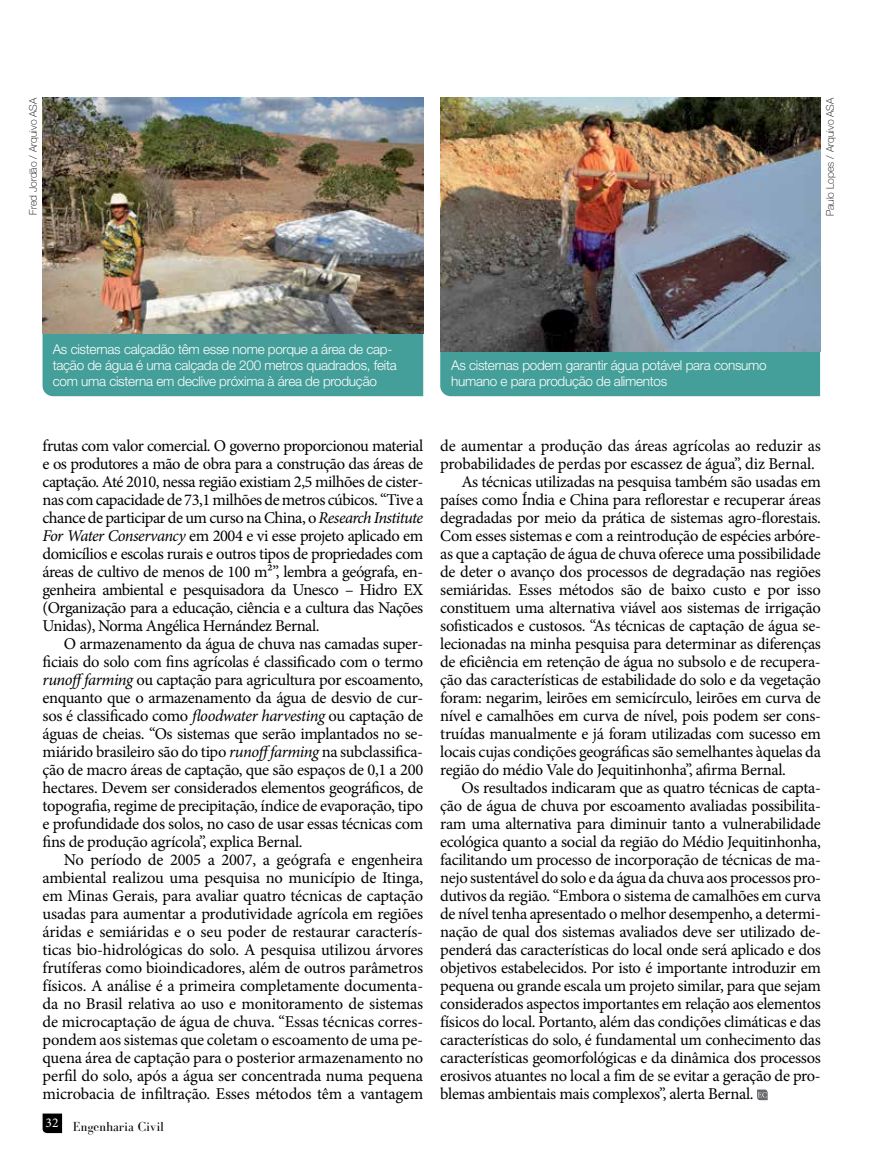
<style>
.page{position:relative;width:872px;height:1170px;background:#fff}
.page>*{position:absolute;margin:0;border:0;box-sizing:border-box;transform-origin:0 0}
.t1{font:16.5px/18px "Minion Pro";letter-spacing:-.02em;color:#000;text-align:justify}
.t2{font:300 13.5px/16.2px "Helvetica Neue";letter-spacing:-.02em;color:#fff}
.t3{font:13.5px "Bodoni FLF";color:#000}
.t4{font:100 10.5px "Helvetica Neue";color:#000}
.s1{font-style:italic}
</style>
<div class="page">
<svg style="left:43px;top:1113px;width:19px;height:19px"></svg>
<div style="left:43px;top:334px;width:380px;height:62px;background:#449e99"></div>
<div style="left:440px;top:306px;width:380px;height:90px;background:#449e99"></div>
<img style="left:43px;top:98px;width:380px;height:236px">
<img style="left:441px;top:98px;width:380px;height:253px">
<svg style="left:757px;top:1089px;width:10px;height:11px"></svg>
<p class="t4" style="left:27px;top:214px;width:118px;rotate:-90deg">Fred Jordão / Arquivo ASA</p>
<p class="t4" style="left:824px;top:216px;width:120px;rotate:-90deg">Paulo Lopes / Arquivo ASA</p>
<p class="t2" style="left:53px;top:340px;width:346px">As cisternas calçadão têm esse nome porque a área de cap&shy;tação de água é uma calçada de 200 metros quadrados, feita com uma cisterna em declive próxima à área de produção</p>
<p class="t2" style="left:451px;top:356px;width:317px">As cisternas podem garantir água potável para consumo humano e para produção de alimentos</p>
<p class="t1" style="left:43px;top:436px;width:382px">frutas com valor comercial. O governo proporcionou material e os produtores a mão de obra para a construção das áreas de captação. Até 2010, nessa região existiam 2,5 milhões de cister&shy;nas com capacidade de 73,1 milhões de metros cúbicos. “Tive a chance de participar de um curso na China, o <span class="s1">Research Institute For Water Conservancy</span> em 2004 e vi esse projeto aplicado em domicílios e escolas rurais e outros tipos de propriedades com áreas de cultivo de menos de 100 m²”, lembra a geógrafa, en&shy;genheira ambiental e pesquisadora da Unesco – Hidro EX (Organização para a educação, ciência e a cultura das Nações Unidas), Norma Angélica Hernández Bernal.</p>
<p class="t1" style="left:43px;top:634px;width:382px;text-indent:21px">O armazenamento da água de chuva nas camadas super&shy;ficiais do solo com fins agrícolas é classificado com o termo <span class="s1">runofffarming</span> ou captação para agricultura por escoamento, enquanto que o armazenamento da água de desvio de cur&shy;sos é classificado como <span class="s1">floodwater harvesting</span> ou captação de águas de cheias. “Os sistemas que serão implantados no se&shy;miárido brasileiro são do tipo <span class="s1">runofffarming</span> na subclassifica&shy;ção de macro áreas de captação, que são espaços de 0,1 a 200 hectares. Devem ser considerados elementos geográficos, de topografia, regime de precipitação, índice de evaporação, tipo e profundidade dos solos, no caso de usar essas técnicas com fins de produção agrícola”, explica Bernal.</p>
<p class="t1" style="left:43px;top:850px;width:382px;text-indent:21px">No período de 2005 a 2007, a geógrafa e engenheira ambiental realizou uma pesquisa no município de Itinga, em Minas Gerais, para avaliar quatro técnicas de captação usadas para aumentar a produtividade agrícola em regiões áridas e semiáridas e o seu poder de restaurar caracterís&shy;ticas bio-hidrológicas do solo. A pesquisa utilizou árvores frutíferas como bioindicadores, além de outros parâmetros físicos. A análise é a primeira completamente documenta&shy;da no Brasil relativa ao uso e monitoramento de sistemas de microcaptação de água de chuva. “Essas técnicas corres&shy;pondem aos sistemas que coletam o escoamento de uma pe&shy;quena área de captação para o posterior armazenamento no perfil do solo, após a água ser concentrada numa pequena microbacia de infiltração. Esses métodos têm a vantagem</p>
<p class="t3" style="left:46px;top:1119px;width:120px"><sup>32</sup> Engenharia Civil</p>
<p class="t1" style="left:440px;top:436px;width:382px">de aumentar a produção das áreas agrícolas ao reduzir as</p>
<p class="t1" style="left:440px;top:454px;width:376px">probabilidades de perdas por escassez de água”, diz Bernal.</p>
<p class="t1" style="left:461px;top:472px;width:361px">As técnicas utilizadas na pesquisa também são usadas em</p>
<p class="t1" style="left:440px;top:490px;width:382px">países como Índia e China para reflorestar e recuperar áreas</p>
<p class="t1" style="left:440px;top:508px;width:382px">degradadas por meio da prática de sistemas agro-florestais.</p>
<p class="t1" style="left:440px;top:526px;width:382px">Com esses sistemas e com a reintrodução de espécies arbóre-</p>
<p class="t1" style="left:440px;top:544px;width:382px">as que a captação de água de chuva oferece uma possibilidade</p>
<p class="t1" style="left:440px;top:562px;width:382px">de deter o avanço dos processos de degradação nas regiões</p>
<p class="t1" style="left:440px;top:580px;width:382px">semiáridas. Esses métodos são de baixo custo e por isso</p>
<p class="t1" style="left:440px;top:598px;width:382px">constituem uma alternativa viável aos sistemas de irrigação</p>
<p class="t1" style="left:440px;top:616px;width:382px">sofisticados e custosos. “As técnicas de captação de água se-</p>
<p class="t1" style="left:440px;top:634px;width:382px">lecionadas na minha pesquisa para determinar as diferenças</p>
<p class="t1" style="left:440px;top:652px;width:382px">de eficiência em retenção de água no subsolo e de recupera-</p>
<p class="t1" style="left:440px;top:670px;width:382px">ção das características de estabilidade do solo e da vegetação</p>
<p class="t1" style="left:440px;top:688px;width:382px">foram: negarim, leirões em semicírculo, leirões em curva de</p>
<p class="t1" style="left:440px;top:706px;width:382px">nível e camalhões em curva de nível, pois podem ser cons-</p>
<p class="t1" style="left:440px;top:724px;width:382px">truídas manualmente e já foram utilizadas com sucesso em</p>
<p class="t1" style="left:440px;top:742px;width:382px">locais cujas condições geográficas são semelhantes àquelas da</p>
<p class="t1" style="left:440px;top:760px;width:347px">região do médio Vale do Jequitinhonha”, afirma Bernal.</p>
<p class="t1" style="left:461px;top:778px;width:361px">Os resultados indicaram que as quatro técnicas de capta-</p>
<p class="t1" style="left:440px;top:796px;width:382px">ção de água de chuva por escoamento avaliadas possibilita-</p>
<p class="t1" style="left:440px;top:814px;width:382px">ram uma alternativa para diminuir tanto a vulnerabilidade</p>
<p class="t1" style="left:440px;top:832px;width:382px">ecológica quanto a social da região do Médio Jequitinhonha,</p>
<p class="t1" style="left:440px;top:850px;width:382px">facilitando um processo de incorporação de técnicas de ma-</p>
<p class="t1" style="left:440px;top:868px;width:382px">nejo sustentável do solo e da água da chuva aos processos pro-</p>
<p class="t1" style="left:440px;top:886px;width:382px">dutivos da região. “Embora o sistema de camalhões em curva</p>
<p class="t1" style="left:440px;top:904px;width:382px">de nível tenha apresentado o melhor desempenho, a determi-</p>
<p class="t1" style="left:440px;top:922px;width:382px">nação de qual dos sistemas avaliados deve ser utilizado de-</p>
<p class="t1" style="left:440px;top:940px;width:382px">penderá das características do local onde será aplicado e dos</p>
<p class="t1" style="left:440px;top:958px;width:382px">objetivos estabelecidos. Por isto é importante introduzir em</p>
<p class="t1" style="left:440px;top:976px;width:382px">pequena ou grande escala um projeto similar, para que sejam</p>
<p class="t1" style="left:440px;top:994px;width:382px">considerados aspectos importantes em relação aos elementos</p>
<p class="t1" style="left:440px;top:1012px;width:382px">físicos do local. Portanto, além das condições climáticas e das</p>
<p class="t1" style="left:440px;top:1030px;width:382px">características do solo, é fundamental um conhecimento das</p>
<p class="t1" style="left:440px;top:1048px;width:382px">características geomorfológicas e da dinâmica dos processos</p>
<p class="t1" style="left:440px;top:1066px;width:382px">erosivos atuantes no local a fim de se evitar a geração de pro-</p>
<p class="t1" style="left:440px;top:1084px;width:315px">blemas ambientais mais complexos”, alerta Bernal.</p>
</div>
